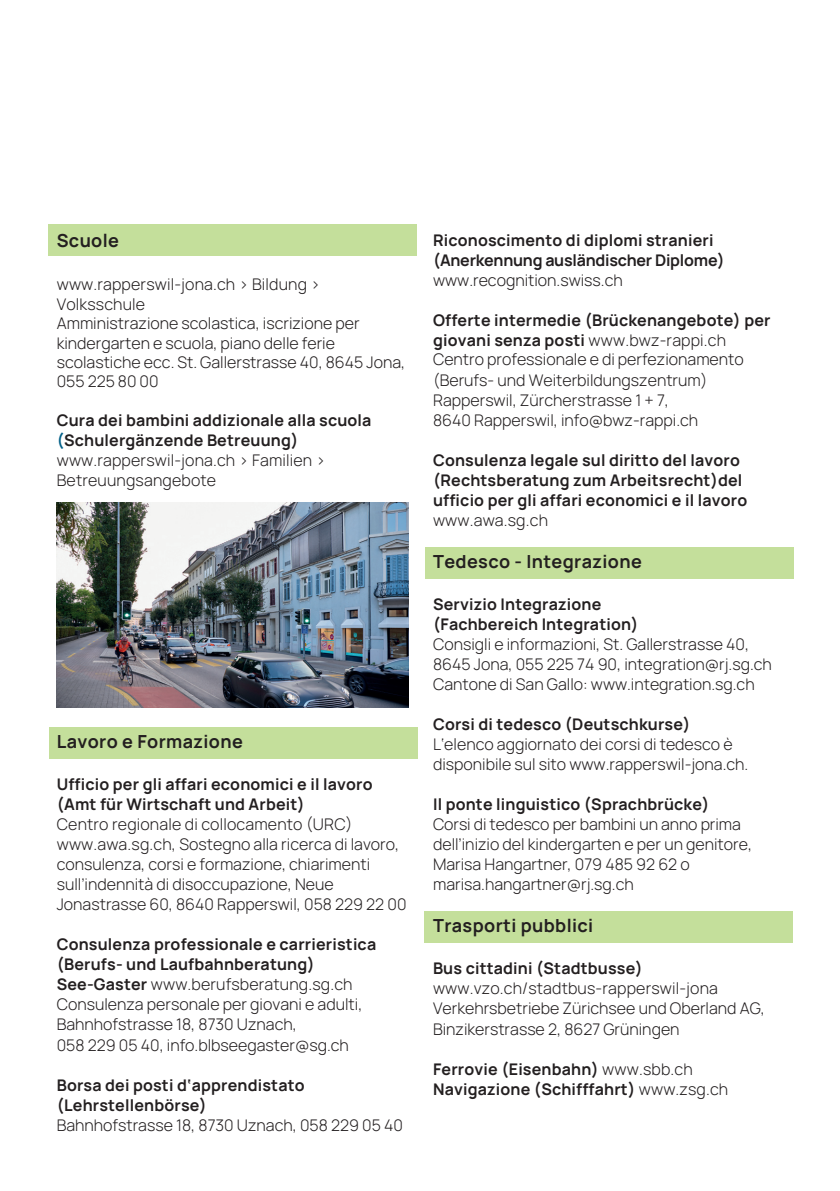
<style>
.page{position:relative;width:840px;height:1191px;background:#fff}
.page>*{position:absolute;margin:0;border:0;box-sizing:border-box;transform-origin:0 0}
.t1{font:700 18px "Manrope";letter-spacing:.02em;color:#231f20}
.t2{font:300 16px/20px "Manrope";color:#231f20}
.t3{font:700 16px/20px "Manrope";letter-spacing:.01em;color:#231f20}
.s1{color:#005f87}
.s2{font-weight:300}
.s3{font-weight:700}
</style>
<div class="page">
<div style="left:424px;top:910px;width:369px;height:32px;background:#c4df9b"></div>
<div style="left:424px;top:547px;width:369px;height:31px;background:#c4df9b"></div>
<div style="left:49px;top:727px;width:368px;height:31px;background:#c4df9b"></div>
<div style="left:48px;top:225px;width:369px;height:31px;background:#c4df9b"></div>
<img style="left:57px;top:502px;width:351px;height:205px">
<p class="t1" style="left:57px;top:225px;width:64px">Scuole</p>
<p class="t2" style="left:57px;top:274px;width:350px;line-height:19.4px">www.rapperswil-jona.ch &gt; Bildung &gt; Volksschule<br>Amministrazione scolastica, iscrizione per kindergarten e scuola, piano delle ferie scolastiche ecc. St. Gallerstrasse 40, 8645 Jona, 055 225 80 00</p>
<p class="t3" style="left:57px;top:409px;width:316px">Cura dei bambini addizionale alla scuola <span class="s1">(</span>Schulergänzende Betreuung) <span class="s2">www.rapperswil-jona.ch &gt; Familien &gt;<br>Betreuungsangebote</span></p>
<p class="t1" style="left:57px;top:726px;width:187px">Lavoro e Formazione</p>
<p class="t3" style="left:57px;top:773px;width:317px">Ufficio per gli affari economici e il lavoro (Amt für Wirtschaft und Arbeit)</p>
<p class="t2" style="left:57px;top:813px;width:351px">Centro regionale di collocamento (URC) www.awa.sg.ch, Sostegno alla ricerca di lavoro, consulenza, corsi e formazione, chiarimenti sull’indennità di disoccupazione, Neue Jonastrasse 60, 8640 Rapperswil, 058 229 22 00</p>
<p class="t2" style="left:57px;top:933px;width:321px"><span class="s3">Consulenza professionale e carrieristica (Berufs- und Laufbahnberatung)<br>See-Gaster</span> www.berufsberatung.sg.ch Consulenza personale per giovani e adulti, Bahnhofstrasse 18, 8730 Uznach,<br>058 229 05 40, info.blbseegaster@sg.ch</p>
<p class="t3" style="left:57px;top:1073px;width:249px">Borsa dei posti d‘apprendistato (Lehrstellenbörse)</p>
<p class="t2" style="left:57px;top:1113px;width:347px">Bahnhofstrasse 18, 8730 Uznach, 058 229 05 40</p>
<p class="t3" style="left:433px;top:229px;width:293px">Riconoscimento di diplomi stranieri (Anerkennung ausländischer Diplome)</p>
<p class="t2" style="left:433px;top:269px;width:191px">www.recognition.swiss.ch</p>
<p class="t3" style="left:433px;top:309px;width:339px">Offerte intermedie (Brückenangebote) per giovani senza posti <span class="s2">www.bwz-rappi.ch<br>Centro professionale e di perfezionamento</span></p>
<p class="t2" style="left:433px;top:369px;width:276px">(Berufs- und Weiterbildungszentrum)<br>Rapperswil, Zürcherstrasse 1 + 7,<br>8640 Rapperswil, info@bwz-rappi.ch</p>
<p class="t3" style="left:433px;top:449px;width:315px">Consulenza legale sul diritto del lavoro (Rechtsberatung zum Arbeitsrecht)del ufficio per gli affari economici e il lavoro</p>
<p class="t2" style="left:433px;top:509px;width:116px">www.awa.sg.ch</p>
<p class="t1" style="left:433px;top:546px;width:210px">Tedesco - Integrazione</p>
<p class="t3" style="left:433px;top:593px;width:207px">Servizio Integrazione (Fachbereich Integration)</p>
<p class="t2" style="left:433px;top:633px;width:340px">Consigli e informazioni, St. Gallerstrasse 40,<br>8645 Jona, 055 225 74 90, integration@rj.sg.ch<br>Cantone di San Gallo: www.integration.sg.ch</p>
<p class="t3" style="left:433px;top:713px;width:259px">Corsi di tedesco (Deutschkurse)</p>
<p class="t2" style="left:433px;top:733px;width:316px">L‘elenco aggiornato dei corsi di tedesco è disponibile sul sito www.rapperswil-jona.ch.</p>
<p class="t3" style="left:433px;top:793px;width:278px">Il ponte linguistico (Sprachbrücke)</p>
<p class="t2" style="left:433px;top:813px;width:320px">Corsi di tedesco per bambini un anno prima dell’inizio del kindergarten e per un genitore, Marisa Hangartner, 079 485 92 62 o marisa.hangartner@rj.sg.ch</p>
<p class="t1" style="left:433px;top:910px;width:162px">Trasporti pubblici</p>
<p class="t3" style="left:433px;top:957px;width:211px">Bus cittadini (Stadtbusse)</p>
<p class="t2" style="left:433px;top:977px;width:333px">www.vzo.ch/stadtbus-rapperswil-jona<br>Verkehrsbetriebe Zürichsee und Oberland AG,<br>Binzikerstrasse 2, 8627 Grüningen</p>
<p class="t3" style="left:433px;top:1057px;width:296px">Ferrovie (Eisenbahn) <span class="s2">www.sbb.ch<br></span>Navigazione (Schifffahrt) <span class="s2">www.zsg.ch</span></p>
</div>
